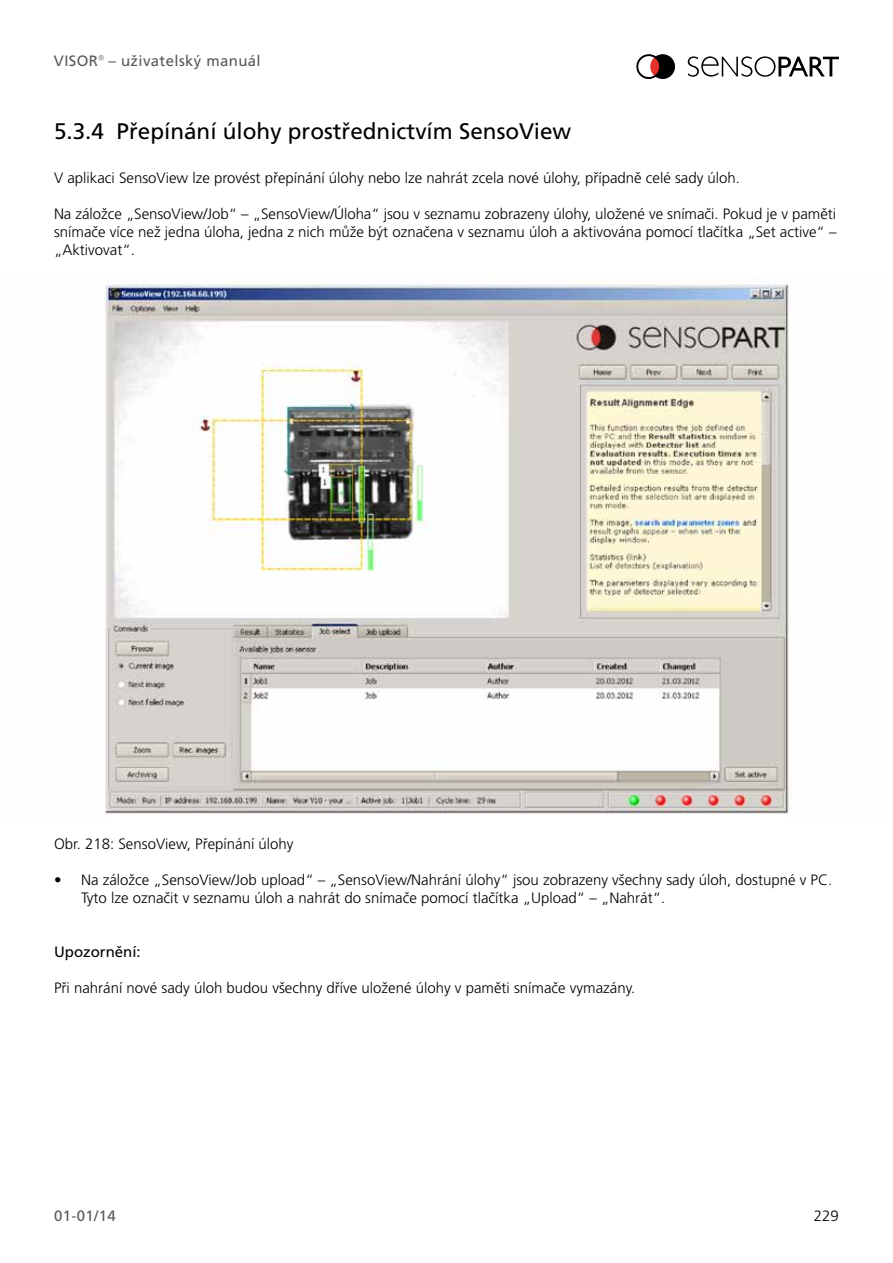
<style>
.page{position:relative;width:893px;height:1263px;background:#fff}
.page>*{position:absolute;margin:0;border:0;box-sizing:border-box;transform-origin:0 0}
.t1{font:22.5px "Frutiger CE";color:#000}
.t2{font:300 15px/18px "Frutiger CE";color:#000;text-align:justify}
.t3{font:15px "Frutiger CE";letter-spacing:.025em;color:#58585a}
.t4{font:15px "Frutiger CE";color:#000}
</style>
<div class="page">
<svg style="left:688px;top:56px;width:151px;height:21px"></svg>
<svg style="left:637px;top:55px;width:38px;height:24px"></svg>
<img style="left:104px;top:284px;width:691px;height:530px">
<p class="t3" style="left:54px;top:52px;width:208px">VISOR<sup>®</sup> – uživatelský manuál</p>
<h1 class="t1" style="left:54px;top:118px;width:519px">5.3.4 Přepínání úlohy prostřednictvím SensoView</h1>
<p class="t2" style="left:54px;top:168px;width:688px">V aplikaci SensoView lze provést přepínání úlohy nebo lze nahrát zcela nové úlohy, případně celé sady úloh.</p>
<p class="t2" style="left:54px;top:204px;width:784px">Na záložce „SensoView/Job“ – „SensoView/Úloha“ jsou v seznamu zobrazeny úlohy, uložené ve snímači. Pokud je v paměti snímače více než jedna úloha, jedna z nich může být označena v seznamu úloh a aktivována pomocí tlačítka „Set active“ – „Aktivovat“.</p>
<p class="t2" style="left:54px;top:834px;width:241px">Obr. 218: SensoView, Přepínání úlohy</p>
<p class="t2" style="left:81px;top:870px;width:753px;text-indent:-27px">• Na záložce „SensoView/Job upload“ – „SensoView/Nahrání úlohy“ jsou zobrazeny všechny sady úloh, dostupné v PC.<br>Tyto lze označit v seznamu úloh a nahrát do snímače pomocí tlačítka „Upload“ – „Nahrát“.</p>
<p class="t4" style="left:54px;top:943px;width:88px">Upozornění:</p>
<p class="t2" style="left:54px;top:978px;width:583px">Při nahrání nové sady úloh budou všechny dříve uložené úlohy v paměti snímače vymazány.</p>
<p class="t3" style="left:54px;top:1207px;width:63px">01-01/14</p>
<p class="t2" style="left:814px;top:1206px;width:27px">229</p>
</div>
